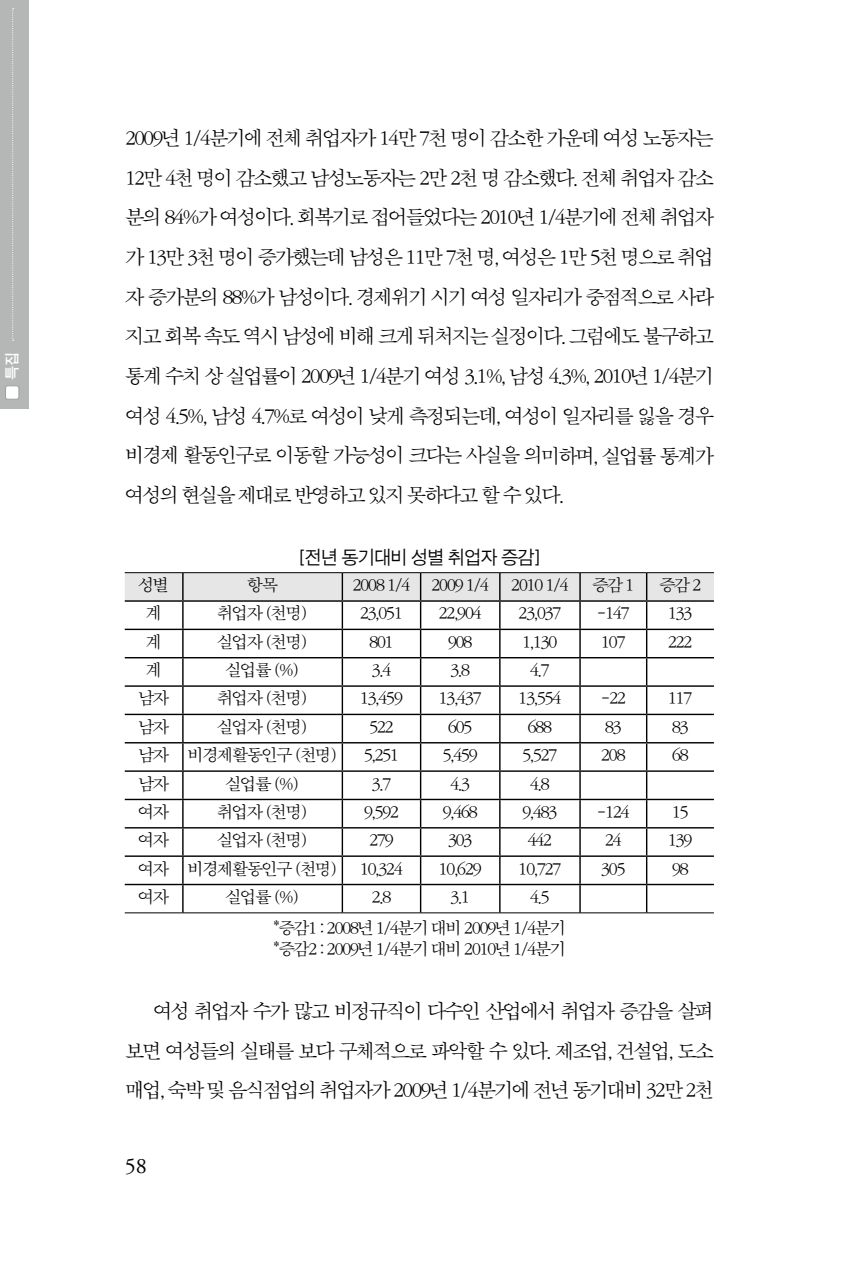
<style>
.page{position:relative;width:862px;height:1270px;background:#fff}
.page>*{position:absolute;margin:0;border:0;box-sizing:border-box;transform-origin:0 0}
.t1{font:22px "Adobe Garamond Pro";color:#000}
.t2{font:20px/39.6px "S Pmu KS Cpc EUC H";letter-spacing:-.14em;color:#000;text-align:justify}
.t3{font:19px "S Pgo J KS Cpc EUC H";letter-spacing:-.1em;color:#000;scale:.95 1}
.t4{font:17px/31.4px "S Pmu KS Cpc EUC H";letter-spacing:-.14em;color:#000}
.t5{font:15px "S Pgo T KS Cpc EUC H";color:#fff;scale:.95 1}
</style>
<div class="page">
<div style="left:0;top:0;width:28px;height:408px;background:#b5b6b6"></div>
<div style="left:6px;top:386px;width:13px;height:13px;background:#fff;border-radius:2px"></div>
<div style="left:5px;top:386px;width:14px;height:13px;border:1px solid #9f9fa0;border-radius:2px"></div>
<svg style="left:12px;top:8px;width:2px;height:333px"></svg>
<hr style="left:125px;top:572px;width:58px;height:1px;background:#000">
<hr style="left:183px;top:572px;width:159px;height:1px;background:#000">
<hr style="left:342px;top:572px;width:79px;height:1px;background:#000">
<hr style="left:421px;top:572px;width:79px;height:1px;background:#000">
<hr style="left:500px;top:572px;width:80px;height:1px;background:#000">
<hr style="left:580px;top:572px;width:66px;height:1px;background:#000">
<hr style="left:646px;top:572px;width:68px;height:1px;background:#000">
<svg style="left:125px;top:573px;width:589px;height:340px"></svg>
<p class="t5" style="left:4px;top:380px;width:31px;rotate:-90deg">특집</p>
<p class="t2" style="left:125px;top:119px;width:591px">2009년 1/4분기에 전체 취업자가 14만 7천 명이 감소한 가운데 여성 노동자는 12만 4천 명이 감소했고 남성노동자는 2만 2천 명 감소했다. 전체 취업자 감소 분의 84%가 여성이다. 회복기로 접어들었다는 2010년 1/4분기에 전체 취업자 가 13만 3천 명이 증가했는데 남성은 11만 7천 명, 여성은 1만 5천 명으로 취업 자 증가분의 88%가 남성이다. 경제위기 시기 여성 일자리가 중점적으로 사라 지고 회복 속도 역시 남성에 비해 크게 뒤처지는 실정이다. 그럼에도 불구하고 통계 수치 상 실업률이 2009년 1/4분기 여성 3.1%, 남성 4.3%, 2010년 1/4분기 여성 4.5%, 남성 4.7%로 여성이 낮게 측정되는데, 여성이 일자리를 잃을 경우 비경제 활동인구로 이동할 가능성이 크다는 사실을 의미하며, 실업률 통계가 여성의 현실을 제대로 반영하고 있지 못하다고 할 수 있다.</p>
<p class="t3" style="left:297px;top:548px;width:259px">[전년 동기대비 성별 취업자 증감]</p>
<p class="t4" style="left:138px;top:570px;width:33px">성별</p>
<p class="t4" style="left:247px;top:570px;width:33px">항목</p>
<p class="t4" style="left:352px;top:570px;width:219px">2008 1/4 2009 1/4 2010 1/4</p>
<p class="t4" style="left:592px;top:570px;width:45px">증감1</p>
<p class="t4" style="left:658px;top:570px;width:45px">증감2</p>
<p class="t4" style="left:145px;top:598px;width:19px">계</p>
<p class="t4" style="left:217px;top:598px;width:93px">취업자 (천명)</p>
<p class="t4" style="left:359px;top:598px;width:45px">23,051</p>
<p class="t4" style="left:438px;top:598px;width:45px">22,904</p>
<p class="t4" style="left:518px;top:598px;width:45px">23,037</p>
<p class="t4" style="left:596px;top:598px;width:36px">-147</p>
<p class="t4" style="left:667px;top:598px;width:27px">133</p>
<p class="t4" style="left:145px;top:627px;width:19px">계</p>
<p class="t4" style="left:217px;top:627px;width:93px">실업자 (천명)</p>
<p class="t4" style="left:369px;top:627px;width:27px">801</p>
<p class="t4" style="left:447px;top:627px;width:27px">908</p>
<p class="t4" style="left:522px;top:627px;width:38px">1,130</p>
<p class="t4" style="left:600px;top:627px;width:27px">107</p>
<p class="t4" style="left:667px;top:627px;width:27px">222</p>
<p class="t4" style="left:145px;top:655px;width:19px">계</p>
<p class="t4" style="left:225px;top:655px;width:76px">실업률 (%)</p>
<p class="t4" style="left:371px;top:655px;width:22px">3.4</p>
<p class="t4" style="left:450px;top:655px;width:22px">3.8</p>
<p class="t4" style="left:529px;top:655px;width:22px">4.7</p>
<p class="t4" style="left:138px;top:683px;width:33px">남자</p>
<p class="t4" style="left:217px;top:683px;width:93px">취업자 (천명)</p>
<p class="t4" style="left:359px;top:683px;width:45px">13,459</p>
<p class="t4" style="left:438px;top:683px;width:45px">13,437</p>
<p class="t4" style="left:518px;top:683px;width:45px">13,554</p>
<p class="t4" style="left:600px;top:683px;width:28px">-22</p>
<p class="t4" style="left:667px;top:683px;width:27px">117</p>
<p class="t4" style="left:138px;top:712px;width:33px">남자</p>
<p class="t4" style="left:217px;top:712px;width:93px">실업자 (천명)</p>
<p class="t4" style="left:369px;top:712px;width:27px">522</p>
<p class="t4" style="left:447px;top:712px;width:27px">605</p>
<p class="t4" style="left:527px;top:712px;width:27px">688</p>
<p class="t4" style="left:604px;top:712px;width:19px">83</p>
<p class="t4" style="left:671px;top:712px;width:19px">83</p>
<p class="t4" style="left:138px;top:740px;width:202px">남자 비경제활동인구 (천명)</p>
<p class="t4" style="left:363px;top:740px;width:38px">5,251</p>
<p class="t4" style="left:442px;top:740px;width:38px">5,459</p>
<p class="t4" style="left:522px;top:740px;width:38px">5,527</p>
<p class="t4" style="left:600px;top:740px;width:27px">208</p>
<p class="t4" style="left:671px;top:740px;width:19px">68</p>
<p class="t4" style="left:138px;top:768px;width:33px">남자</p>
<p class="t4" style="left:225px;top:768px;width:76px">실업률 (%)</p>
<p class="t4" style="left:371px;top:768px;width:22px">3.7</p>
<p class="t4" style="left:450px;top:768px;width:22px">4.3</p>
<p class="t4" style="left:529px;top:768px;width:22px">4.8</p>
<p class="t4" style="left:138px;top:797px;width:33px">여자</p>
<p class="t4" style="left:217px;top:797px;width:93px">취업자 (천명)</p>
<p class="t4" style="left:363px;top:797px;width:38px">9,592</p>
<p class="t4" style="left:442px;top:797px;width:38px">9,468</p>
<p class="t4" style="left:522px;top:797px;width:38px">9,483</p>
<p class="t4" style="left:596px;top:797px;width:36px">-124</p>
<p class="t4" style="left:671px;top:797px;width:19px">15</p>
<p class="t4" style="left:138px;top:825px;width:33px">여자</p>
<p class="t4" style="left:217px;top:825px;width:93px">실업자 (천명)</p>
<p class="t4" style="left:369px;top:825px;width:27px">279</p>
<p class="t4" style="left:447px;top:825px;width:27px">303</p>
<p class="t4" style="left:527px;top:825px;width:27px">442</p>
<p class="t4" style="left:604px;top:825px;width:19px">24</p>
<p class="t4" style="left:667px;top:825px;width:27px">139</p>
<p class="t4" style="left:138px;top:853px;width:202px">여자 비경제활동인구 (천명)</p>
<p class="t4" style="left:359px;top:853px;width:45px">10,324</p>
<p class="t4" style="left:438px;top:853px;width:45px">10,629</p>
<p class="t4" style="left:518px;top:853px;width:45px">10,727</p>
<p class="t4" style="left:600px;top:853px;width:27px">305</p>
<p class="t4" style="left:671px;top:853px;width:19px">98</p>
<p class="t4" style="left:138px;top:882px;width:33px">여자</p>
<p class="t4" style="left:225px;top:882px;width:76px">실업률 (%)</p>
<p class="t4" style="left:371px;top:882px;width:22px">2.8</p>
<p class="t4" style="left:450px;top:882px;width:22px">3.1</p>
<p class="t4" style="left:273px;top:882px;width:295px;text-indent:257px">4.5 *증감1 : 2008년 1/4분기 대비 2009년 1/4분기</p>
<p class="t4" style="left:273px;top:934px;width:295px">*증감2 : 2009년 1/4분기 대비 2010년 1/4분기</p>
<p class="t2" style="left:125px;top:992px;width:591px;text-indent:28px">여성 취업자 수가 많고 비정규직이 다수인 산업에서 취업자 증감을 살펴 보면 여성들의 실태를 보다 구체적으로 파악할 수 있다. 제조업, 건설업, 도소 매업, 숙박 및 음식점업의 취업자가 2009년 1/4분기에 전년 동기대비 32만 2천</p>
<p class="t1" style="left:125px;top:1152px;width:24px">58</p>
</div>
